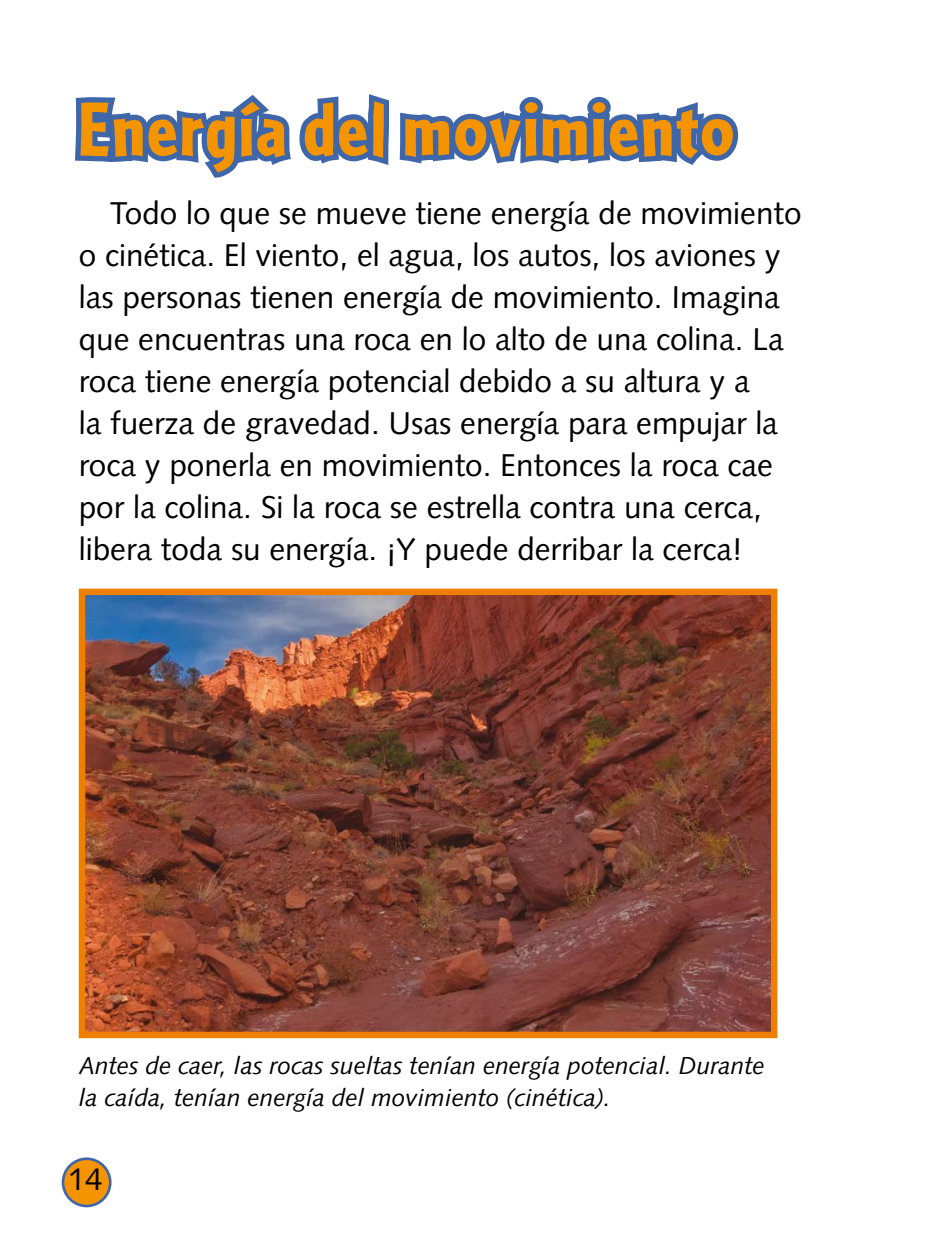
<style>
.page{position:relative;width:945px;height:1260px;background:#fff}
.page>*{position:absolute;margin:0;border:0;box-sizing:border-box;transform-origin:0 0}
.t1{font:900 80.5px "Cafeteria";letter-spacing:.03em;color:#f39400}
.t2{font:31.5px/42px "Syntax";color:#000}
.t3{font:italic 24.5px/31.5px "Syntax";color:#000}
</style>
<div class="page">
<div style="left:63px;top:1159px;width:47px;height:47px;background:#f39400;border-radius:50%"></div>
<div style="left:62px;top:1157px;width:50px;height:50px;border:3px solid #4066aa;border-radius:50%"></div>
<svg style="left:75px;top:94px;width:664px;height:84px"></svg>
<img style="left:86px;top:596px;width:684px;height:435px">
<div style="left:79px;top:589px;width:698px;height:449px;border:6px solid #ee7f00"></div>
<p class="t1" style="left:79px;top:83px;width:657px">Energía del movimiento</p>
<p class="t2" style="left:79px;top:192px;width:724px;text-indent:32px">Todo lo que se mueve tiene energía de movimiento o cinética. El viento, el agua, los autos, los aviones y las personas tienen energía de movimiento. Imagina que encuentras una roca en lo alto de una colina. La roca tiene energía potencial debido a su altura y a<br>la fuerza de gravedad. Usas energía para empujar la roca y ponerla en movimiento. Entonces la roca cae por la colina. Si la roca se estrella contra una cerca, libera toda su energía. ¡Y puede derribar la cerca!</p>
<p class="t3" style="left:79px;top:1050px;width:688px">Antes de caer, las rocas sueltas tenían energía potencial. Durante la caída, tenían energía del movimiento (cinética).</p>
<p class="t2" style="left:68px;top:1158px;width:37px">14</p>
</div>
